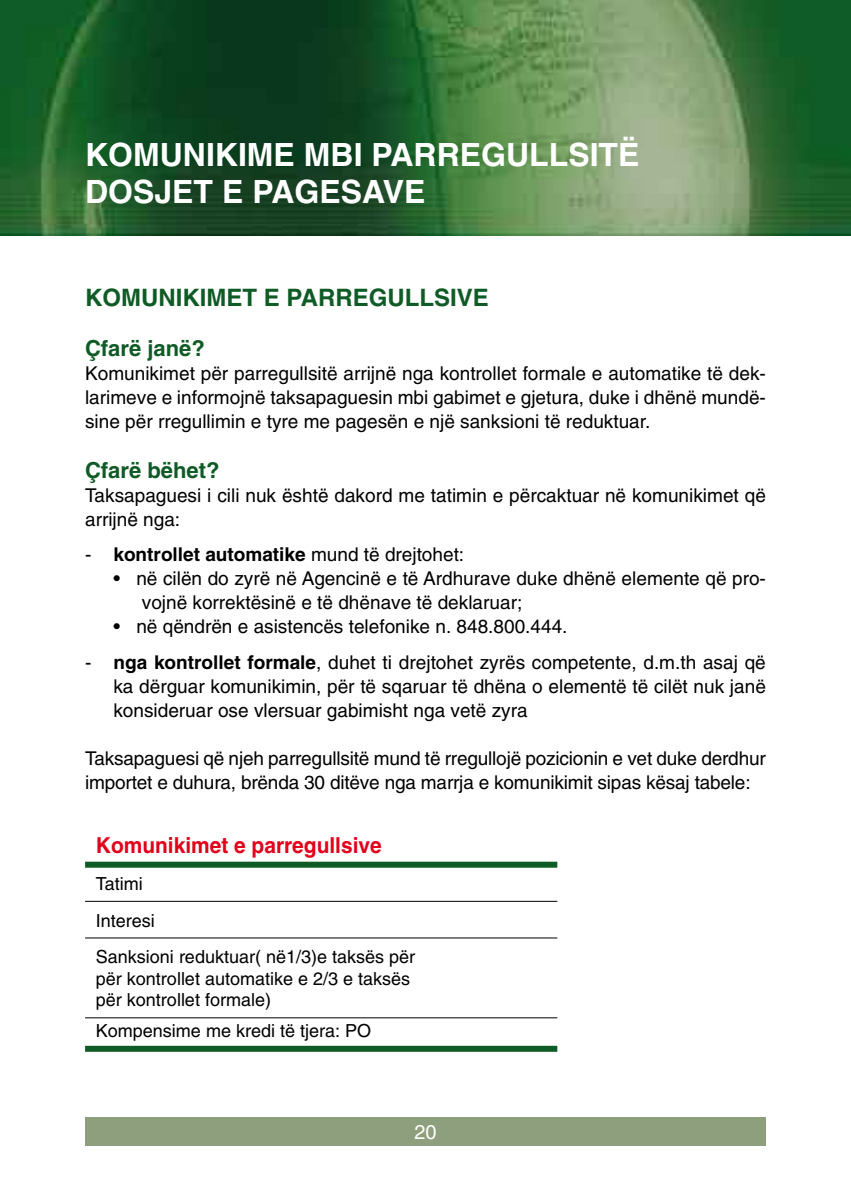
<style>
.page{position:relative;width:851px;height:1191px;background:#fff}
.page>*{position:absolute;margin:0;border:0;box-sizing:border-box;transform-origin:0 0}
.t1{font:700 32px "Helvetica";color:#fff}
.t2{font:700 24px "Helvetica";color:#0f5b26}
.t3{font:700 22px "Helvetica";color:#e2001a;scale:.95 1}
.t4{font:700 22px "Helvetica";color:#0f5b26}
.t5{font:20px "Helvetica";color:#fff}
.t6{font:19px/24px "Helvetica";color:#000}
.t7{font:700 19px "Helvetica";color:#000}
.t8{font:18px/36.6px "Helvetica";color:#000}
.s1{font-weight:400}
.s2{font-weight:700}
</style>
<div class="page">
<div style="left:85px;top:1117px;width:680px;height:28px;background:#8d9f7c"></div>
<div style="left:85px;top:861px;width:472px;height:6px;background:#0f5b26"></div>
<div style="left:85px;top:1045px;width:472px;height:6px;background:#0f5b26"></div>
<hr style="left:85px;top:900px;width:472px;height:2px;background:#000">
<hr style="left:85px;top:937px;width:472px;height:1px;background:#000">
<hr style="left:85px;top:1017px;width:472px;height:1px;background:#000">
<img style="left:0;top:0;width:850px;height:235px">
<h1 class="t1" style="left:85px;top:136px;width:172px">KOMUNIKIME</h1>
<h1 class="t1" style="left:304px;top:136px;width:20px">MBI</h1>
<h1 class="t1" style="left:371px;top:136px;width:43px">PARRE</h1>
<h1 class="t1" style="left:481px;top:136px;width:125px">GULLSITË</h1>
<h1 class="t1" style="left:85px;top:172px;width:90px">DOSJET</h1>
<h1 class="t1" style="left:222px;top:172px;width:201px">E PAGESAVE</h1>
<p class="t2" style="left:85px;top:283px;width:130px">KOMUNIKIMET</p>
<p class="t2" style="left:264px;top:283px;width:55px">E PARRE</p>
<p class="t2" style="left:369px;top:283px;width:119px">GULLSIVE</p>
<p class="t4" style="left:85px;top:335px;width:121px">Çfarë janë?</p>
<p class="t6" style="left:85px;top:361px;width:682px;text-align:justify">Komunikimet për parregullsitë arrijnë nga kontrollet formale e automatike të dek&shy;larimeve e informojnë taksapaguesin mbi gabimet e gjetura, duke i dhënë mundë&shy;sine për rregullimin e tyre me pagesën e një sanksioni të reduktuar.</p>
<p class="t4" style="left:85px;top:457px;width:136px">Çfarë bëhet?</p>
<p class="t6" style="left:85px;top:483px;width:682px">Taksapaguesi i cili nuk është dakord me tatimin e përcaktuar në komunikimet që arrijnë nga:</p>
<p class="t7" style="left:85px;top:543px;width:380px"><span class="s1">-</span> kontrollet automatike <span class="s1">mund të drejtohet:</span></p>
<p class="t6" style="left:142px;top:566px;width:625px;text-indent:-28px">• në cilën do zyrë në Agencinë e të Ardhurave duke dhënë elemente që pro&shy;vojnë korrektësinë e të dhënave të deklaruar;</p>
<p class="t6" style="left:113px;top:614px;width:455px">• në qëndrën e asistencës telefonike n. 848.800.444.</p>
<p class="t6" style="left:113px;top:650px;width:653px;text-align:justify;text-indent:-28px">- <span class="s2">nga kontrollet formale</span>, duhet ti drejtohet zyrës competente, d.m.th asaj që ka dërguar komunikimin, për të sqaruar të dhëna o elementë të cilët nuk janë konsideruar ose vlersuar gabimisht nga vetë zyra</p>
<p class="t6" style="left:85px;top:746px;width:682px">Taksapaguesi që njeh parregullsitë mund të rregullojë pozicionin e vet duke derdhur importet e duhura, brënda 30 ditëve nga marrja e komunikimit sipas kësaj tabele:</p>
<p class="t3" style="left:96px;top:832px;width:302px">Komunikimet e parregullsive</p>
<p class="t8" style="left:96px;top:865px;width:321px">Tatimi<br>Interesi<br>Sanksioni reduktuar( në1/3)e taksës për</p>
<p class="t8" style="left:96px;top:967px;width:316px;line-height:21.6px">për kontrollet automatike e 2/3 e taksës për kontrollet formale)</p>
<p class="t8" style="left:96px;top:1012px;width:277px">Kompensime me kredi të tjera: PO</p>
<p class="t5" style="left:414px;top:1120px;width:24px">20</p>
</div>
